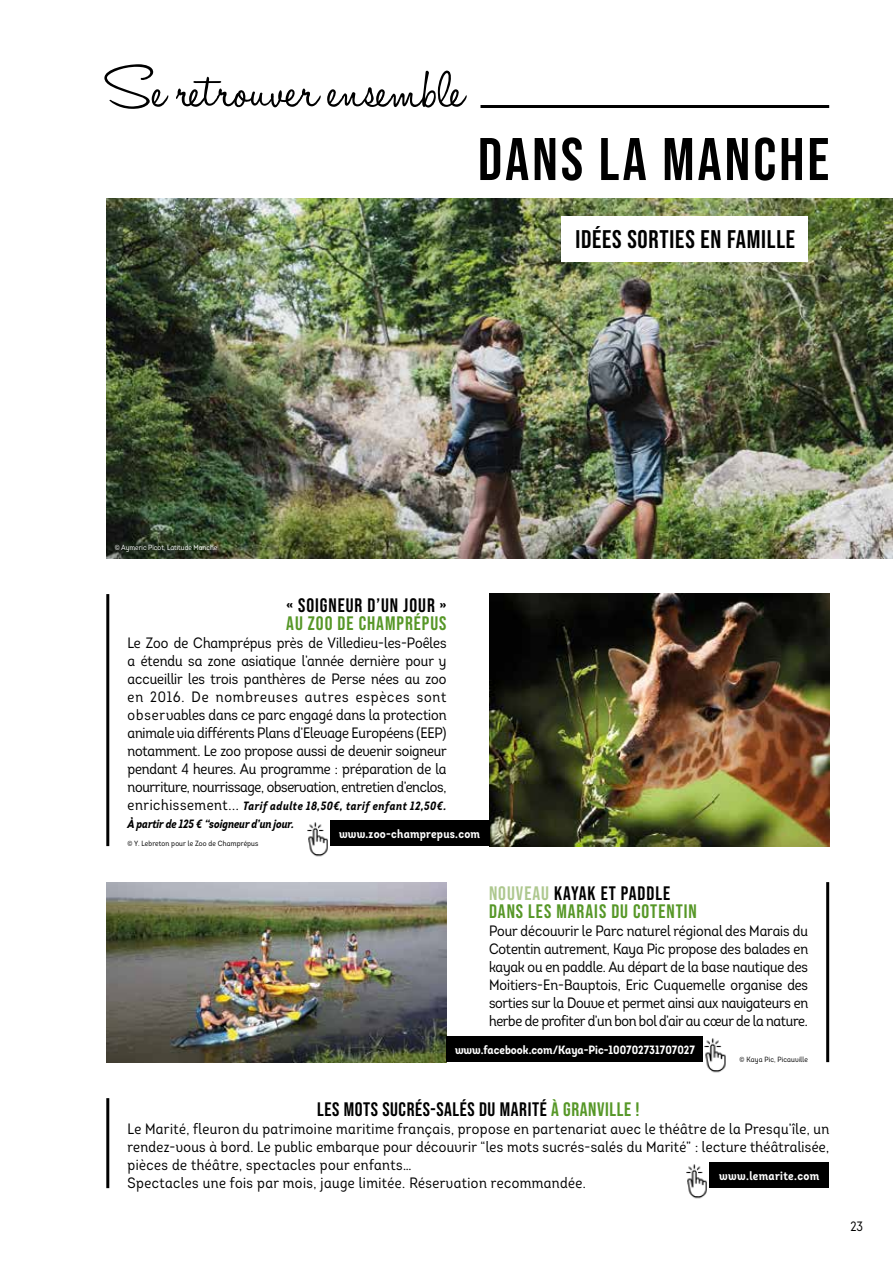
<style>
.page{position:relative;width:893px;height:1263px;background:#fff}
.page>*{position:absolute;margin:0;border:0;box-sizing:border-box;transform-origin:0 0}
.t1{font:67.5px "Halo Handletter";color:#000}
.t2{font:60px "Bebas Neue";letter-spacing:.05em;color:#000}
.t3{font:25.5px "Bebas Neue";letter-spacing:.03em;color:#000}
.t4{font:19.5px/18px "Bebas Neue";letter-spacing:.05em;color:#569727}
.t5{font:19.5px "Bebas Neue";letter-spacing:.03em;color:#000}
.t6{font:19.5px "Bebas Neue";letter-spacing:.05em;color:#000}
.t7{font:15px/18px "Intro Cond Regular Alt";letter-spacing:.02em;color:#000;text-align:justify}
.t8{font:13.5px "Intro Cond Regular Alt";color:#000}
.t9{font:italic 700 12px/18px "Intro Cond";letter-spacing:.035em;color:#000}
.t10{font:12px "Intro Cond Bold Alt";color:#fff}
.t11{font:12px "Intro Cond Bold Alt";letter-spacing:.02em;color:#fff}
.t12{font:12px "Intro Cond Bold Alt";letter-spacing:.03em;color:#fff}
.t13{font:7.5px "Intro Cond Regular Alt";letter-spacing:.02em;color:#000}
.t14{font:7.5px "Intro Cond Regular Alt";color:#fff}
.s1{font-family:"Intro Cond Regular Alt";font-weight:400;font-style:normal;font-size:15px}
.s2{color:#aec88f}
.s3{color:#000}
.s4{color:#569727}
</style>
<div class="page">
<hr style="left:480px;top:105px;width:349px;height:3px;background:#000">
<img style="left:106px;top:198px;width:787px;height:360px">
<div style="left:561px;top:216px;width:247px;height:46px;background:#fff"></div>
<img style="left:489px;top:594px;width:340px;height:252px">
<img style="left:106px;top:882px;width:340px;height:180px">
<hr style="left:106px;top:594px;width:3px;height:252px;background:#000">
<hr style="left:106px;top:1098px;width:3px;height:90px;background:#000">
<hr style="left:826px;top:882px;width:3px;height:180px;background:#000">
<div style="left:330px;top:820px;width:159px;height:26px;background:#000"></div>
<div style="left:709px;top:1162px;width:120px;height:26px;background:#000"></div>
<div style="left:446px;top:1036px;width:257px;height:26px;background:#000"></div>
<img style="left:307px;top:822px;width:21px;height:35px">
<img style="left:704px;top:1038px;width:22px;height:35px">
<img style="left:686px;top:1164px;width:21px;height:35px">
<h1 class="t1" style="left:106px;top:53px;width:359px">Se retrouver ensemble</h1>
<h2 class="t2" style="left:478px;top:125px;width:353px">DANS LA MANCHE</h2>
<h3 class="t3" style="left:575px;top:225px;width:221px">IDÉES SORTIES EN FAMILLE</h3>
<p class="t14" style="left:115px;top:542px;width:104px">© Aymeric Picot, Latitude Manche</p>
<h3 class="t6" style="left:286px;top:594px;width:161px">« SOIGNEUR D’UN JOUR »</h3>
<h3 class="t4" style="left:286px;top:614px;width:162px">AU ZOO DE CHAMPRÉPUS</h3>
<p class="t7" style="left:128px;top:634px;width:321px">Le Zoo de Champrépus près de Villedieu-les-Poêles a étendu sa zone asiatique l’année dernière pour y accueillir les trois panthères de Perse nées au zoo en 2016. De nombreuses autres espèces sont observables dans ce parc engagé dans la protection animale via différents Plans d’Elevage Européens (EEP) notamment. Le zoo propose aussi de devenir soigneur pendant 4 heures. Au programme : préparation de la nourriture, nourrissage, observation, entretien d’enclos,</p>
<p class="t9" style="left:128px;top:797px;width:320px"><span class="s1">enrichissement...</span> Tarif adulte 18,50€, tarif enfant 12,50€.<br>À partir de 125 € “soigneur d’un jour.</p>
<p class="t13" style="left:128px;top:839px;width:132px">© Y. Lebreton pour le Zoo de Champrépus</p>
<p class="t11" style="left:339px;top:826px;width:143px">www.zoo-champrepus.com</p>
<h3 class="t4" style="left:489px;top:884px;width:209px"><span class="s2">NOUVEAU</span> <span class="s3">KAYAK ET PADDLE<br></span>DANS LES MARAIS DU COTENTIN</h3>
<p class="t7" style="left:489px;top:922px;width:321px">Pour découvrir le Parc naturel régional des Marais du Cotentin autrement, Kaya Pic propose des balades en kayak ou en paddle. Au départ de la base nautique des Moitiers-En-Bauptois, Eric Cuquemelle organise des sorties sur la Douve et permet ainsi aux navigateurs en herbe de profiter d’un bon bol d’air au cœur de la nature.</p>
<p class="t13" style="left:740px;top:1055px;width:70px">© Kaya Pic, Picauville</p>
<p class="t10" style="left:455px;top:1042px;width:241px">www.facebook.com/Kaya-Pic-100702731707027</p>
<h3 class="t5" style="left:317px;top:1098px;width:324px">LES MOTS SUCRÉS-SALÉS DU MARITÉ <span class="s4">À GRANVILLE !</span></h3>
<p class="t7" style="left:128px;top:1120px;width:703px;text-align:left">Le Marité, fleuron du patrimoine maritime français, propose en partenariat avec le théâtre de la Presqu’île, un rendez-vous à bord. Le public embarque pour découvrir “les mots sucrés-salés du Marité” : lecture théâtralisée, pièces de théâtre, spectacles pour enfants…<br>Spectacles une fois par mois, jauge limitée. Réservation recommandée.</p>
<p class="t12" style="left:719px;top:1168px;width:101px">www.lemarite.com</p>
<p class="t8" style="left:850px;top:1217px;width:14px">23</p>
</div>
